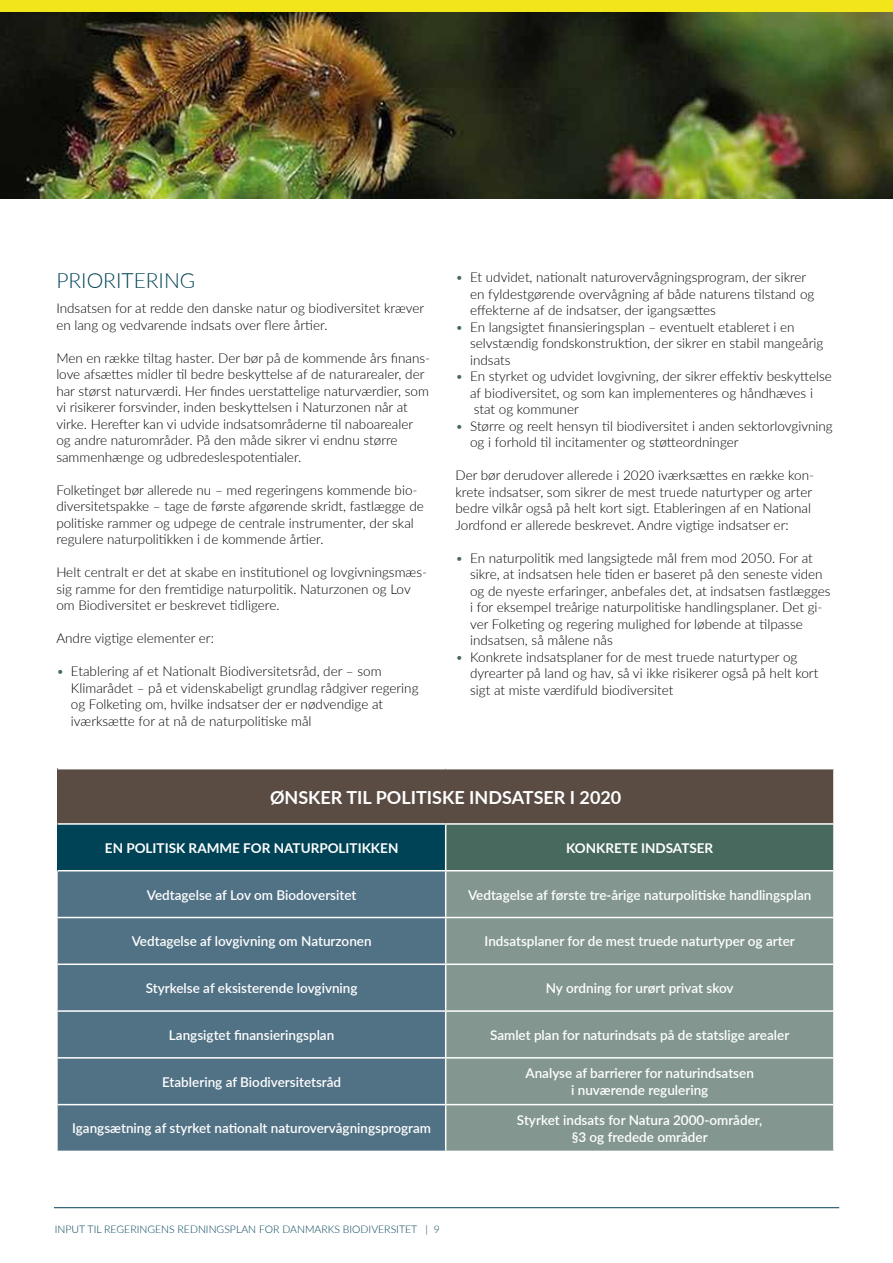
<style>
.page{position:relative;width:893px;height:1263px;background:#fff}
.page>*{position:absolute;margin:0;border:0;box-sizing:border-box;transform-origin:0 0}
.t1{font:300 21px "Lato";color:#004357}
.t2{font:700 18px "Lato";color:#fff}
.t3{font:300 13.5px/16.5px "Lato";color:#000}
.t4{font:600 13.5px/16.5px "Lato";color:#fff;text-align:center}
.t5{font:700 13.5px "Lato";color:#fff}
.t6{font:300 10.5px "Lato";color:#004357}
.s1{color:#47695e}
</style>
<div class="page">
<div style="left:0;top:0;width:893px;height:13px;background:#f2e61a"></div>
<hr style="left:54px;top:1207px;width:785px;height:1px;background:#004357">
<img style="left:0;top:13px;width:893px;height:185px">
<div style="left:58px;top:769px;width:776px;height:55px;background:#5a4c43"></div>
<div style="left:58px;top:824px;width:388px;height:47px;background:#004357"></div>
<div style="left:446px;top:824px;width:388px;height:47px;background:#47695e"></div>
<div style="left:58px;top:871px;width:387px;height:280px;background:#517185"></div>
<div style="left:446px;top:871px;width:387px;height:280px;background:#839790"></div>
<hr style="left:833px;top:769px;width:1px;height:55px;background:#fff">
<hr style="left:833px;top:824px;width:1px;height:47px;background:#fff">
<hr style="left:58px;top:823px;width:388px;height:2px;background:#fff">
<hr style="left:446px;top:823px;width:387px;height:2px;background:#fff">
<hr style="left:445px;top:825px;width:1px;height:45px;background:#fff">
<hr style="left:58px;top:870px;width:388px;height:1px;background:#fff">
<hr style="left:446px;top:870px;width:387px;height:1px;background:#fff">
<hr style="left:58px;top:917px;width:388px;height:1px;background:#fff">
<hr style="left:446px;top:917px;width:387px;height:1px;background:#fff">
<hr style="left:58px;top:963px;width:388px;height:2px;background:#fff">
<hr style="left:446px;top:963px;width:387px;height:2px;background:#fff">
<hr style="left:58px;top:1010px;width:388px;height:2px;background:#fff">
<hr style="left:446px;top:1010px;width:387px;height:2px;background:#fff">
<hr style="left:58px;top:1057px;width:388px;height:1px;background:#fff">
<hr style="left:446px;top:1057px;width:387px;height:1px;background:#fff">
<hr style="left:58px;top:1104px;width:388px;height:1px;background:#fff">
<hr style="left:446px;top:1104px;width:387px;height:1px;background:#fff">
<h1 class="t1" style="left:56px;top:266px;width:140px">PRIORITERING</h1>
<p class="t3" style="left:56px;top:300px;width:369px">Indsatsen for at redde den danske natur og biodiversitet kræver en lang og vedvarende indsats over flere årtier.</p>
<p class="t3" style="left:56px;top:349px;width:375px">Men en række tiltag haster. Der bør på de kommende års finans&shy;love afsættes midler til bedre beskyttelse af de naturarealer, der har størst naturværdi. Her findes uerstattelige naturværdier, som vi risikerer forsvinder, inden beskyttelsen i Naturzonen når at virke. Herefter kan vi udvide indsatsområderne til naboarealer og andre naturområder. På den måde sikrer vi endnu større sammenhænge og udbredeslespotentialer.</p>
<p class="t3" style="left:56px;top:481px;width:369px">Folketinget bør allerede nu – med regeringens kommende bio&shy;diversitetspakke – tage de første afgørende skridt, fastlægge de politiske rammer og udpege de centrale instrumenter, der skal regulere naturpolitikken i de kommende årtier.</p>
<p class="t3" style="left:56px;top:564px;width:372px">Helt centralt er det at skabe en institutionel og lovgivningsmæs&shy;sig ramme for den fremtidige naturpolitik. Naturzonen og Lov om Biodiversitet er beskrevet tidligere.</p>
<p class="t3" style="left:56px;top:630px;width:159px">Andre vigtige elementer er:</p>
<p class="t3" style="left:71px;top:663px;width:349px;text-indent:-15px"><span class="s1">•</span> Etablering af et Nationalt Biodiversitetsråd, der – som Klimarådet – på et videnskabeligt grundlag rådgiver regering og Folketing om, hvilke indsatser der er nødvendige at iværksætte for at nå de naturpolitiske mål</p>
<p class="t3" style="left:470px;top:268px;width:346px;text-indent:-15px"><span class="s1">•</span> Et udvidet, nationalt naturovervågningsprogram, der sikrer en fyldestgørende overvågning af både naturens tilstand og effekterne af de indsatser, der igangsættes</p>
<p class="t3" style="left:470px;top:318px;width:355px;text-indent:-15px"><span class="s1">•</span> En langsigtet finansieringsplan – eventuelt etableret i en selvstændig fondskonstruktion, der sikrer en stabil mangeårig indsats</p>
<p class="t3" style="left:470px;top:367px;width:363px;text-indent:-15px"><span class="s1">•</span> En styrket og udvidet lovgivning, der sikrer effektiv beskyttelse af biodiversitet, og som kan implementeres og håndhæves i stat og kommuner</p>
<p class="t3" style="left:470px;top:417px;width:364px;text-indent:-15px"><span class="s1">•</span> Større og reelt hensyn til biodiversitet i anden sektorlovgivning og i forhold til incitamenter og støtteordninger</p>
<p class="t3" style="left:455px;top:466px;width:360px">Der bør derudover allerede i 2020 iværksættes en række kon&shy;krete indsatser, som sikrer de mest truede naturtyper og arter bedre vilkår også på helt kort sigt. Etableringen af en National Jordfond er allerede beskrevet. Andre vigtige indsatser er:</p>
<p class="t3" style="left:470px;top:549px;width:362px;text-indent:-15px"><span class="s1">•</span> En naturpolitik med langsigtede mål frem mod 2050. For at sikre, at indsatsen hele tiden er baseret på den seneste viden og de nyeste erfaringer, anbefales det, at indsatsen fastlægges i for eksempel treårige naturpolitiske handlingsplaner. Det gi&shy;ver Folketing og regering mulighed for løbende at tilpasse indsatsen, så målene nås</p>
<p class="t3" style="left:470px;top:648px;width:350px;text-indent:-15px"><span class="s1">•</span> Konkrete indsatsplaner for de mest truede naturtyper og dyrearter på land og hav, så vi ikke risikerer også på helt kort sigt at miste værdifuld biodiversitet</p>
<h2 class="t2" style="left:270px;top:784px;width:353px">ØNSKER TIL POLITISKE INDSATSER I 2020</h2>
<p class="t5" style="left:105px;top:838px;width:295px">EN POLITISK RAMME FOR NATURPOLITIKKEN</p>
<p class="t5" style="left:566px;top:838px;width:149px">KONKRETE INDSATSER</p>
<p class="t4" style="left:147px;top:886px;width:211px">Vedtagelse af Lov om Biodoversitet</p>
<p class="t4" style="left:468px;top:886px;width:345px">Vedtagelse af første tre-årige naturpolitiske handlingsplan</p>
<p class="t4" style="left:132px;top:932px;width:241px">Vedtagelse af lovgivning om Naturzonen</p>
<p class="t4" style="left:485px;top:932px;width:312px">Indsatsplaner for de mest truede naturtyper og arter</p>
<p class="t4" style="left:146px;top:979px;width:213px">Styrkelse af eksisterende lovgivning</p>
<p class="t4" style="left:546px;top:979px;width:189px">Ny ordning for urørt privat skov</p>
<p class="t4" style="left:169px;top:1026px;width:167px">Langsigtet finansieringsplan</p>
<p class="t4" style="left:490px;top:1026px;width:301px">Samlet plan for naturindsats på de statslige arealer</p>
<p class="t4" style="left:162px;top:1073px;width:181px">Etablering af Biodiversitetsråd</p>
<p class="t4" style="left:525px;top:1065px;width:230px">Analyse af barrierer for naturindsatsen i nuværende regulering</p>
<p class="t4" style="left:72px;top:1120px;width:360px">Igangsætning af styrket nationalt naturovervågningsprogram</p>
<p class="t4" style="left:517px;top:1111px;width:247px">Styrket indsats for Natura 2000-områder, §3 og fredede områder</p>
<p class="t6" style="left:55px;top:1222px;width:386px">INPUT TIL REGERINGENS REDNINGSPLAN FOR DANMARKS BIODIVERSITET | 9</p>
</div>
